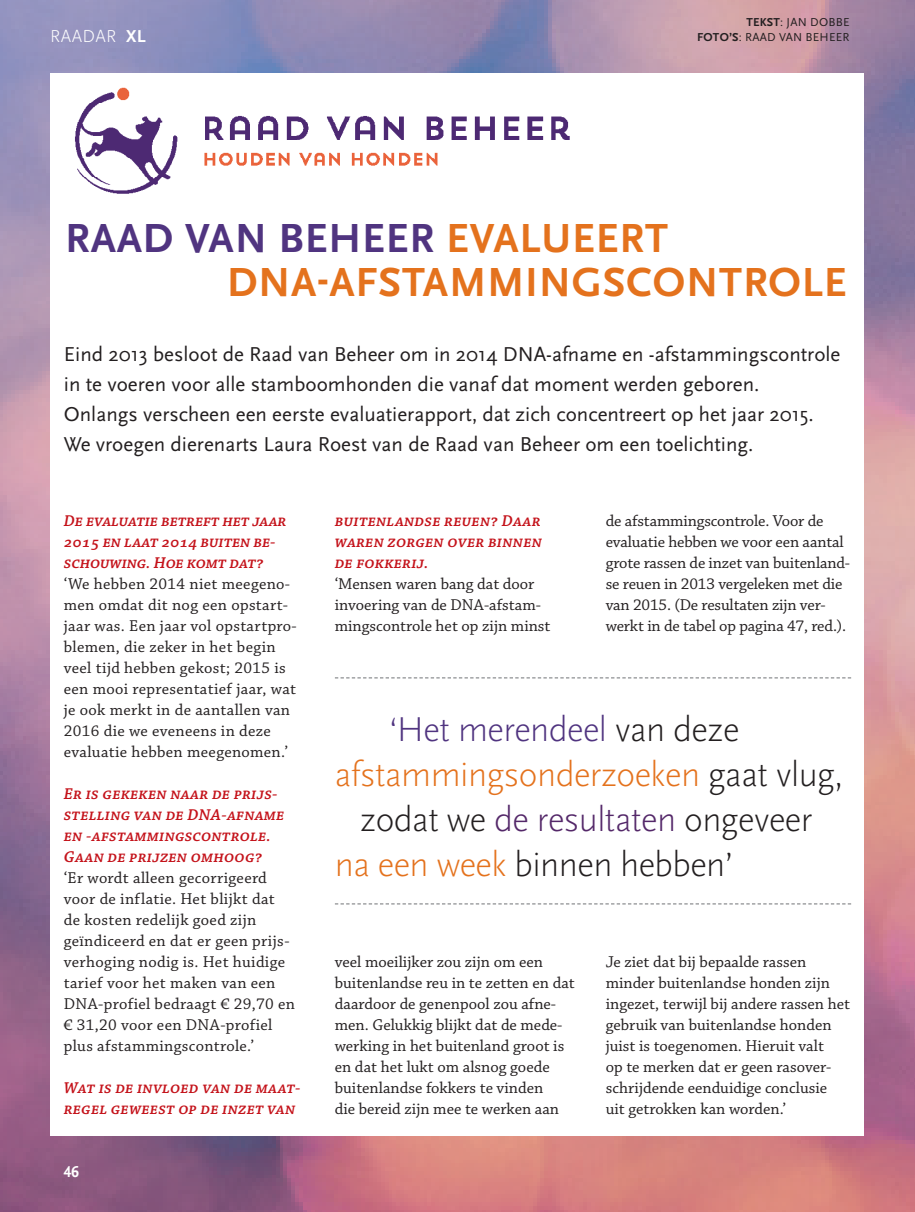
<style>
.page{position:relative;width:915px;height:1212px;background:#fff}
.page>*{position:absolute;margin:0;border:0;box-sizing:border-box;transform-origin:0 0}
.RaadVanBeheer{font:700 42.45px "Scala Sans Pro";letter-spacing:.02em;color:#e4721d}
.RaadVanBeheer-2{font:700 42.45px "Scala Sans Pro";letter-spacing:.02em;color:#503480}
.Streamer{font:300 36px/45px "Scala Sans Pro";letter-spacing:-.015em;color:#231f20;text-align:center}
.Streamer-2{font:300 36px "Scala Sans Pro";letter-spacing:-.015em;color:#503480}
.Intro{font:21px/30px "Scala Sans Pro";color:#231f20}
.t1{font:300 18px "Scala Sans Pro";letter-spacing:.02em;color:#fff}
.Plt{font:16.5px/21px "Chaparral Pro";color:#231f20}
.Plt-2{font:16.5px/21px "Chaparral Pro";letter-spacing:.02em;color:#231f20}
.Vraag_interview{font:italic 600 16.5px/21px "Chaparral Pro";letter-spacing:.02em;color:#c4121a}
.Vraag_interview-2{font:italic 600 16.5px/21px "Chaparral Pro";color:#c4121a}
.t2{font:700 16.5px "Scala Sans Pro";color:#fff;scale:.95 1}
.Naam_auteur_en_fotog{font:12px "Scala Sans Pro";letter-spacing:.02em;color:#231f20}
.s1{font-weight:700}
.s2{color:#e4721d}
.s3{color:#231f20}
.s4{color:#542869}
</style>
<div class="page">
<img style="left:0;top:0;width:914px;height:1212px">
<div style="left:50px;top:73px;width:813px;height:1062px;background:#fff"></div>
<img style="left:75px;top:87px;width:495px;height:107px">
<svg style="left:335px;top:677px;width:515px;height:1px"></svg>
<svg style="left:335px;top:903px;width:515px;height:1px"></svg>
<p class="t1" style="left:50px;top:26px;width:97px">RAADAR <span class="s1">XL</span></p>
<p class="Naam_auteur_en_fotog" style="left:746px;top:16px;width:105px"><span class="s1">TEKST</span>: JAN DOBBE</p>
<p class="Naam_auteur_en_fotog" style="left:696px;top:30px;width:154px"><span class="s1">FOTO’S</span>: RAAD VAN BEHEER</p>
<p class="RaadVanBeheer-2" style="left:65px;top:213px;width:604px">RAAD VAN BEHEER <span class="s2">EVALUEERT</span></p>
<p class="RaadVanBeheer" style="left:227px;top:257px;width:621px">DNA-AFSTAMMINGSCONTROLE</p>
<p class="Intro" style="left:64px;top:339px;width:777px">Eind 2013 besloot de Raad van Beheer om in 2014 DNA-afname en -afstammingscontrole in te voeren voor alle stamboomhonden die vanaf dat moment werden geboren.</p>
<p class="Intro" style="left:64px;top:399px;width:751px">Onlangs verscheen een eerste evaluatierapport, dat zich concentreert op het jaar 2015.</p>
<p class="Intro" style="left:64px;top:429px;width:691px">We vroegen dierenarts Laura Roest van de Raad van Beheer om een toelichting.</p>
<p class="Vraag_interview-2" style="left:64px;top:510px;width:224px">De evaluatie betreft het jaar<br>2015 en laat 2014 buiten be&shy;schouwing. Hoe komt dat?</p>
<p class="Plt-2" style="left:64px;top:573px;width:234px">‘We hebben 2014 niet meegeno&shy;men omdat dit nog een opstart&shy;jaar was. Een jaar vol opstartpro&shy;blemen, die zeker in het begin</p>
<p class="Plt-2" style="left:64px;top:657px;width:234px">veel tijd hebben gekost; 2015 is een mooi representatief jaar, wat je ook merkt in de aantallen van<br>2016 die we eveneens in deze evaluatie hebben meegenomen.’</p>
<p class="Vraag_interview" style="left:64px;top:783px;width:222px">Er is gekeken naar de prijs&shy;stelling van de DNA-afname</p>
<p class="Vraag_interview" style="left:64px;top:825px;width:208px">en -afstammingscontrole.<br>Gaan de prijzen omhoog?</p>
<p class="Plt-2" style="left:64px;top:867px;width:204px">‘Er wordt alleen gecorrigeerd</p>
<p class="Plt-2" style="left:64px;top:888px;width:212px">voor de inflatie. Het blijkt dat</p>
<p class="Plt-2" style="left:64px;top:909px;width:232px">de kosten redelijk goed zijn geïndiceerd en dat er geen prijs&shy;verhoging nodig is. Het huidige tarief voor het maken van een<br>DNA-profiel bedraagt € 29,70 en</p>
<p class="Plt-2" style="left:64px;top:1014px;width:210px">€ 31,20 voor een DNA-profiel</p>
<p class="Plt-2" style="left:64px;top:1035px;width:192px">plus afstammingscontrole.’</p>
<p class="Vraag_interview" style="left:64px;top:1077px;width:238px">Wat is de invloed van de maat&shy;regel geweest op de inzet van</p>
<p class="t2" style="left:64px;top:1161px;width:17px">46</p>
<p class="Vraag_interview" style="left:334px;top:510px;width:208px">buitenlandse reuen? Daar waren zorgen over binnen</p>
<p class="Vraag_interview" style="left:334px;top:552px;width:95px">de fokkerij.</p>
<p class="Plt" style="left:334px;top:573px;width:217px">‘Mensen waren bang dat door invoering van de DNA-afstam&shy;mingscontrole het op zijn minst</p>
<p class="Plt" style="left:605px;top:510px;width:246px">de afstammingscontrole. Voor de evaluatie hebben we voor een aantal grote rassen de inzet van buitenland&shy;se reuen in 2013 vergeleken met die van 2015. (De resultaten zijn ver&shy;werkt in de tabel op pagina 47, red.).</p>
<p class="Streamer-2" style="left:388px;top:709px;width:352px">‘Het merendeel <span class="s3">van deze</span></p>
<p class="Streamer" style="left:334px;top:752px;width:509px"><span class="s2">afstammingsonderzoeken</span> gaat vlug, zodat we <span class="s4">de resultaten</span> ongeveer</p>
<p class="Streamer" style="left:334px;top:842px;width:400px"><span class="s2">na een week</span> binnen hebben’</p>
<p class="Plt" style="left:334px;top:951px;width:241px">veel moeilijker zou zijn om een buitenlandse reu in te zetten en dat daardoor de genenpool zou afne&shy;men. Gelukkig blijkt dat de mede&shy;werking in het buitenland groot is en dat het lukt om alsnog goede buitenlandse fokkers te vinden</p>
<p class="Plt" style="left:334px;top:1098px;width:226px">die bereid zijn mee te werken aan</p>
<p class="Plt" style="left:605px;top:951px;width:246px">Je ziet dat bij bepaalde rassen minder buitenlandse honden zijn ingezet, terwijl bij andere rassen het gebruik van buitenlandse honden juist is toegenomen. Hieruit valt</p>
<p class="Plt" style="left:605px;top:1056px;width:227px">op te merken dat er geen rasover&shy;schrijdende eenduidige conclusie</p>
<p class="Plt" style="left:605px;top:1098px;width:182px">uit getrokken kan worden.’</p>
</div>
